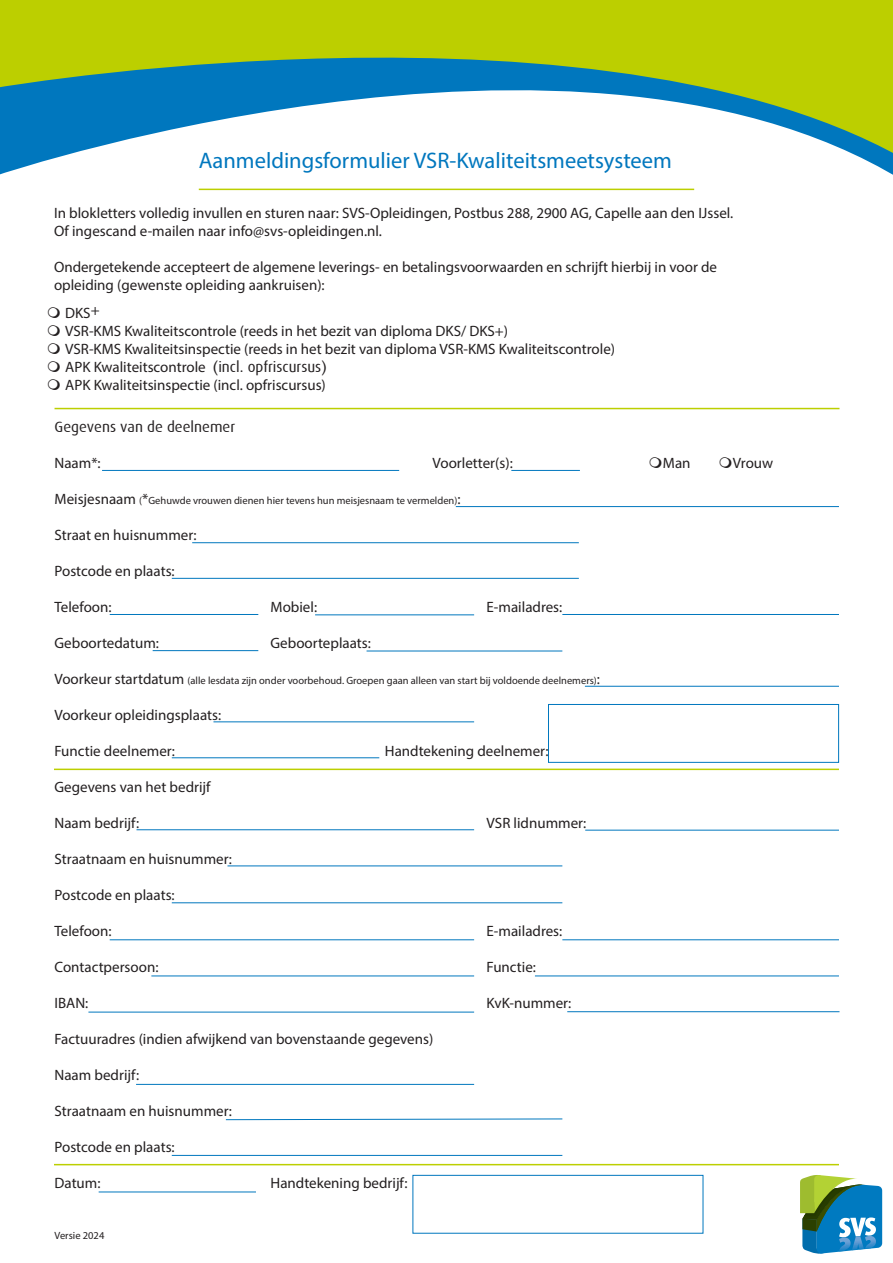
<style>
.page{position:relative;width:893px;height:1263px;background:#fff}
.page>*{position:absolute;margin:0;border:0;box-sizing:border-box;transform-origin:0 0}
.t1{font:22.5px "Myriad Pro";color:#0077be}
.t2{font:15px "Myriad Pro";color:#231f20}
.t3{font:15px "Dax";color:#231f20}
.t4{font:10.5px "Myriad Pro";color:#231f20}
.s1{font-family:"Dax"}
.s2{font-size:15px}
</style>
<div class="page">
<svg style="left:800px;top:1175px;width:82px;height:78px"></svg>
<hr style="left:54px;top:769px;width:785px;height:1px;background:#bccf00">
<hr style="left:54px;top:1164px;width:785px;height:1px;background:#bccf00">
<hr style="left:102px;top:470px;width:297px;height:1px;background:#0077be">
<hr style="left:511px;top:470px;width:69px;height:1px;background:#0077be">
<hr style="left:456px;top:506px;width:383px;height:1px;background:#0077be">
<hr style="left:192px;top:542px;width:387px;height:1px;background:#0077be">
<hr style="left:172px;top:578px;width:407px;height:1px;background:#0077be">
<hr style="left:110px;top:614px;width:148px;height:1px;background:#0077be">
<hr style="left:315px;top:614px;width:159px;height:1px;background:#0077be">
<hr style="left:562px;top:614px;width:277px;height:1px;background:#0077be">
<hr style="left:153px;top:650px;width:105px;height:1px;background:#0077be">
<hr style="left:367px;top:651px;width:195px;height:1px;background:#0077be">
<hr style="left:172px;top:757px;width:207px;height:1px;background:#0077be">
<hr style="left:585px;top:686px;width:254px;height:1px;background:#0077be">
<hr style="left:213px;top:721px;width:261px;height:1px;background:#0077be">
<hr style="left:136px;top:829px;width:338px;height:1px;background:#0077be">
<hr style="left:585px;top:830px;width:254px;height:1px;background:#0077be">
<hr style="left:227px;top:865px;width:335px;height:1px;background:#0077be">
<hr style="left:172px;top:902px;width:390px;height:1px;background:#0077be">
<hr style="left:110px;top:939px;width:364px;height:1px;background:#0077be">
<hr style="left:562px;top:939px;width:277px;height:1px;background:#0077be">
<hr style="left:151px;top:975px;width:323px;height:1px;background:#0077be">
<hr style="left:535px;top:975px;width:304px;height:1px;background:#0077be">
<hr style="left:88px;top:1012px;width:386px;height:1px;background:#0077be">
<hr style="left:567px;top:1011px;width:272px;height:1px;background:#0077be">
<hr style="left:136px;top:1084px;width:338px;height:1px;background:#0077be">
<svg style="left:225px;top:1118px;width:338px;height:2px"></svg>
<hr style="left:172px;top:1155px;width:390px;height:1px;background:#0077be">
<hr style="left:99px;top:1191px;width:157px;height:1px;background:#0077be">
<div style="left:412px;top:1175px;width:291px;height:58px;border:1px solid #0077be"></div>
<div style="left:548px;top:704px;width:291px;height:59px;border:1px solid #0077be"></div>
<svg style="left:0;top:0;width:893px;height:410px"></svg>
<svg style="left:48px;top:307px;width:12px;height:11px"></svg>
<svg style="left:48px;top:325px;width:12px;height:11px"></svg>
<svg style="left:48px;top:343px;width:12px;height:11px"></svg>
<svg style="left:48px;top:361px;width:12px;height:11px"></svg>
<svg style="left:48px;top:379px;width:12px;height:11px"></svg>
<p class="t1" style="left:199px;top:147px;width:475px">Aanmeldingsformulier VSR-Kwaliteitsmeetsysteem</p>
<p class="t2" style="left:54px;top:203px;width:681px">In blokletters volledig invullen en sturen naar: SVS-Opleidingen, Postbus 288, 2900 AG, Capelle aan den IJssel.</p>
<p class="t2" style="left:54px;top:221px;width:329px">Of ingescand e-mailen naar info@svs-opleidingen.nl.</p>
<p class="t2" style="left:54px;top:257px;width:665px">Ondergetekende accepteert de algemene leverings- en betalingsvoorwaarden en schrijft hierbij in voor de</p>
<p class="t2" style="left:54px;top:275px;width:272px">opleiding (gewenste opleiding aankruisen):</p>
<p class="t2" style="left:65px;top:304px;width:36px">DKS+</p>
<p class="t2" style="left:65px;top:322px;width:444px">VSR-KMS Kwaliteitscontrole (reeds in het bezit van diploma DKS/ DKS+)</p>
<p class="t2" style="left:65px;top:340px;width:551px">VSR-KMS Kwaliteitsinspectie (reeds in het bezit van diploma VSR-KMS Kwaliteitscontrole)</p>
<p class="t2" style="left:65px;top:358px;width:263px">APK Kwaliteitscontrole <span class="s1">(incl. opfriscursus)</span></p>
<p class="t2" style="left:65px;top:376px;width:262px">APK Kwaliteitsinspectie (incl. opfriscursus)</p>
<p class="t3" style="left:55px;top:419px;width:182px">Gegevens van de deelnemer</p>
<p class="t2" style="left:55px;top:454px;width:48px">Naam*:</p>
<p class="t2" style="left:433px;top:454px;width:82px">Voorletter(s):</p>
<p class="t2" style="left:663px;top:454px;width:29px">Man</p>
<p class="t2" style="left:733px;top:454px;width:42px">Vrouw</p>
<p class="t4" style="left:55px;top:494px;width:407px"><span class="s2">Meisjesnaam</span> (<span class="s2">*</span>Gehuwde vrouwen dienen hier tevens hun meisjesnaam te vermelden)<span class="s2">:</span></p>
<p class="t2" style="left:55px;top:526px;width:144px">Straat en huisnummer:</p>
<p class="t2" style="left:55px;top:562px;width:122px">Postcode en plaats:</p>
<p class="t2" style="left:55px;top:598px;width:59px">Telefoon:</p>
<p class="t2" style="left:271px;top:598px;width:48px">Mobiel:</p>
<p class="t2" style="left:487px;top:598px;width:77px">E-mailadres:</p>
<p class="t2" style="left:55px;top:634px;width:106px">Geboortedatum:</p>
<p class="t2" style="left:271px;top:634px;width:102px">Geboorteplaats:</p>
<p class="t4" style="left:55px;top:674px;width:547px"><span class="s2">Voorkeur startdatum</span> (alle lesdata zijn onder voorbehoud. Groepen gaan alleen van start bij voldoende deelnemers)<span class="s2">:</span></p>
<p class="t2" style="left:55px;top:706px;width:168px">Voorkeur opleidingsplaats:</p>
<p class="t2" style="left:55px;top:742px;width:122px">Functie deelnemer:</p>
<p class="t2" style="left:385px;top:742px;width:165px">Handtekening deelnemer:</p>
<p class="t2" style="left:55px;top:778px;width:158px">Gegevens van het bedrijf</p>
<p class="t2" style="left:55px;top:814px;width:86px">Naam bedrijf:</p>
<p class="t2" style="left:487px;top:814px;width:101px">VSR lidnummer:</p>
<p class="t2" style="left:55px;top:850px;width:179px">Straatnaam en huisnummer:</p>
<p class="t2" style="left:55px;top:886px;width:122px">Postcode en plaats:</p>
<p class="t2" style="left:55px;top:922px;width:59px">Telefoon:</p>
<p class="t2" style="left:487px;top:922px;width:77px">E-mailadres:</p>
<p class="t2" style="left:55px;top:958px;width:105px">Contactpersoon:</p>
<p class="t2" style="left:487px;top:958px;width:51px">Functie:</p>
<p class="t2" style="left:55px;top:994px;width:35px">IBAN:</p>
<p class="t2" style="left:487px;top:994px;width:86px">KvK-nummer:</p>
<p class="t2" style="left:55px;top:1030px;width:380px">Factuuradres (indien afwijkend van bovenstaande gegevens)</p>
<p class="t2" style="left:55px;top:1066px;width:86px">Naam bedrijf:</p>
<p class="t2" style="left:55px;top:1102px;width:179px">Straatnaam en huisnummer:</p>
<p class="t2" style="left:55px;top:1138px;width:122px">Postcode en plaats:</p>
<p class="t2" style="left:55px;top:1174px;width:48px">Datum:</p>
<p class="t2" style="left:271px;top:1174px;width:139px">Handtekening bedrijf:</p>
<p class="t4" style="left:55px;top:1229px;width:51px">Versie 2024</p>
</div>
